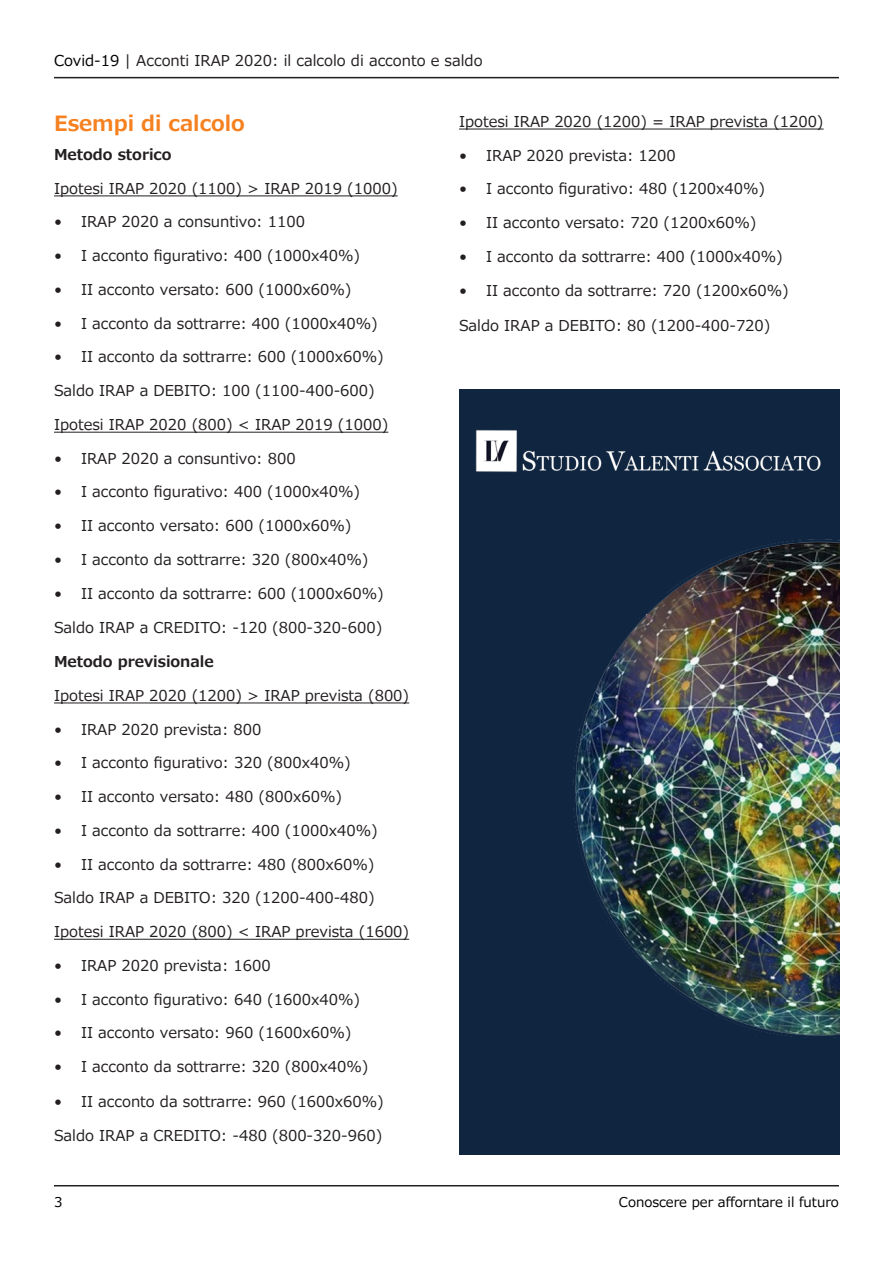
<style>
.page{position:relative;width:893px;height:1263px;background:#fff}
.page>*{position:absolute;margin:0;border:0;box-sizing:border-box;transform-origin:0 0}
.t1{font:700 21px "Meiryo UI";color:#f58120}
.t2{font:15px "Meiryo UI";color:#231f20}
.t3{font:700 15px "Meiryo UI";color:#231f20}
.t4{font:13.5px "Meiryo UI";color:#000}
.s1{color:#000}
</style>
<div class="page">
<hr style="left:54px;top:196px;width:344px;height:1px;background:#231f20">
<hr style="left:54px;top:432px;width:334px;height:1px;background:#231f20">
<hr style="left:54px;top:703px;width:355px;height:1px;background:#231f20">
<hr style="left:54px;top:939px;width:355px;height:1px;background:#231f20">
<hr style="left:54px;top:1185px;width:785px;height:1px;background:#231f20">
<hr style="left:54px;top:77px;width:785px;height:1px;background:#231f20">
<hr style="left:459px;top:129px;width:365px;height:1px;background:#231f20">
<div style="left:459px;top:389px;width:380px;height:766px;background:#10253f"></div>
<img style="left:573px;top:539px;width:266px;height:499px">
<img style="left:475px;top:430px;width:346px;height:42px">
<p class="t2" style="left:54px;top:50px;width:430px"><span class="s1">Covid-19</span> | Acconti IRAP 2020: il calcolo di acconto e saldo</p>
<p class="t1" style="left:54px;top:109px;width:192px">Esempi di calcolo</p>
<p class="t3" style="left:54px;top:144px;width:119px">Metodo storico</p>
<p class="t2" style="left:54px;top:178px;width:345px">Ipotesi IRAP 2020 (1100) &gt; IRAP 2019 (1000)</p>
<p class="t2" style="left:54px;top:212px;width:253px">• IRAP 2020 a consuntivo: 1100</p>
<p class="t2" style="left:54px;top:245px;width:308px">• I acconto figurativo: 400 (1000x40%)</p>
<p class="t2" style="left:54px;top:279px;width:299px">• II acconto versato: 600 (1000x60%)</p>
<p class="t2" style="left:54px;top:313px;width:325px">• I acconto da sottrarre: 400 (1000x40%)</p>
<p class="t2" style="left:54px;top:347px;width:331px">• II acconto da sottrarre: 600 (1000x60%)</p>
<p class="t2" style="left:54px;top:380px;width:322px">Saldo IRAP a DEBITO: 100 (1100-400-600)</p>
<p class="t2" style="left:54px;top:414px;width:336px">Ipotesi IRAP 2020 (800) &lt; IRAP 2019 (1000)</p>
<p class="t2" style="left:54px;top:448px;width:243px">• IRAP 2020 a consuntivo: 800</p>
<p class="t2" style="left:54px;top:482px;width:308px">• I acconto figurativo: 400 (1000x40%)</p>
<p class="t2" style="left:54px;top:515px;width:299px">• II acconto versato: 600 (1000x60%)</p>
<p class="t2" style="left:54px;top:549px;width:316px">• I acconto da sottrarre: 320 (800x40%)</p>
<p class="t2" style="left:54px;top:583px;width:331px">• II acconto da sottrarre: 600 (1000x60%)</p>
<p class="t2" style="left:54px;top:617px;width:330px">Saldo IRAP a CREDITO: -120 (800-320-600)</p>
<p class="t3" style="left:54px;top:651px;width:161px">Metodo previsionale</p>
<p class="t2" style="left:54px;top:685px;width:357px">Ipotesi IRAP 2020 (1200) &gt; IRAP prevista (800)</p>
<p class="t2" style="left:54px;top:719px;width:209px">• IRAP 2020 prevista: 800</p>
<p class="t2" style="left:54px;top:752px;width:298px">• I acconto figurativo: 320 (800x40%)</p>
<p class="t2" style="left:54px;top:786px;width:290px">• II acconto versato: 480 (800x60%)</p>
<p class="t2" style="left:54px;top:820px;width:325px">• I acconto da sottrarre: 400 (1000x40%)</p>
<p class="t2" style="left:54px;top:854px;width:322px">• II acconto da sottrarre: 480 (800x60%)</p>
<p class="t2" style="left:54px;top:887px;width:322px">Saldo IRAP a DEBITO: 320 (1200-400-480)</p>
<p class="t2" style="left:54px;top:921px;width:357px">Ipotesi IRAP 2020 (800) &lt; IRAP prevista (1600)</p>
<p class="t2" style="left:54px;top:955px;width:218px">• IRAP 2020 prevista: 1600</p>
<p class="t2" style="left:54px;top:989px;width:308px">• I acconto figurativo: 640 (1600x40%)</p>
<p class="t2" style="left:54px;top:1022px;width:299px">• II acconto versato: 960 (1600x60%)</p>
<p class="t2" style="left:54px;top:1056px;width:316px">• I acconto da sottrarre: 320 (800x40%)</p>
<p class="t2" style="left:54px;top:1091px;width:331px">• II acconto da sottrarre: 960 (1600x60%)</p>
<p class="t2" style="left:54px;top:1125px;width:330px">Saldo IRAP a CREDITO: -480 (800-320-960)</p>
<p class="t2" style="left:459px;top:111px;width:366px">Ipotesi IRAP 2020 (1200) = IRAP prevista (1200)</p>
<p class="t2" style="left:459px;top:145px;width:218px">• IRAP 2020 prevista: 1200</p>
<p class="t2" style="left:459px;top:178px;width:308px">• I acconto figurativo: 480 (1200x40%)</p>
<p class="t2" style="left:459px;top:212px;width:299px">• II acconto versato: 720 (1200x60%)</p>
<p class="t2" style="left:459px;top:246px;width:325px">• I acconto da sottrarre: 400 (1000x40%)</p>
<p class="t2" style="left:459px;top:280px;width:331px">• II acconto da sottrarre: 720 (1200x60%)</p>
<p class="t2" style="left:459px;top:315px;width:313px">Saldo IRAP a DEBITO: 80 (1200-400-720)</p>
<p class="t4" style="left:54px;top:1193px;width:10px">3</p>
<p class="t4" style="left:619px;top:1193px;width:222px">Conoscere per afforntare il futuro</p>
</div>
